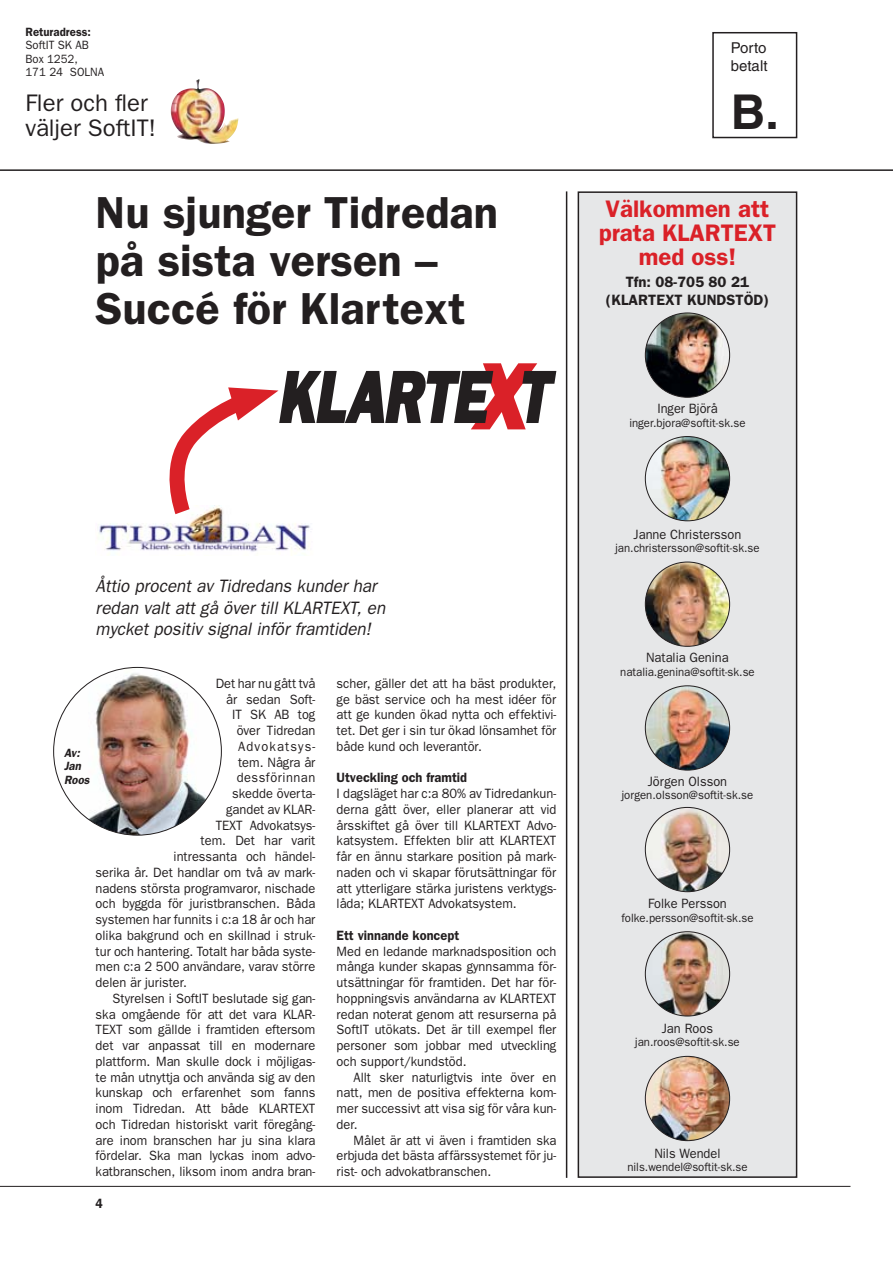
<style>
.page{position:relative;width:893px;height:1263px;background:#fff}
.page>*{position:absolute;margin:0;border:0;box-sizing:border-box;transform-origin:0 0}
.t1{font:700 48px "Helvetica";color:#231f20}
.t2{font:600 45px/48px "Franklin Gothic";color:#231f20}
.t3{font:600 24px/24px "Franklin Gothic";color:#da2128;text-align:center}
.t4{font:24px/25.5px "Franklin Gothic";color:#231f20}
.t5{font:italic 18px/21.6px "Franklin Gothic";color:#231f20;scale:.95 1}
.t6{font:600 15px/18px "Franklin Gothic";color:#231f20;text-align:center}
.t7{font:15px/18px "Helvetica";color:#231f20}
.t8{font:13.5px/15.8px "Franklin Gothic";color:#231f20;text-align:justify;scale:.95 1}
.t9{font:600 13.5px "Franklin Gothic";color:#231f20;scale:.95 1}
.t10{font:13.5px "Franklin Gothic";letter-spacing:.04em;color:#231f20;scale:.95 1}
.t11{font:13.5px "Franklin Gothic";letter-spacing:.09em;color:#231f20;scale:.95 1}
.t12{font:600 13.5px "Franklin Gothic";color:#231f20;scale:.9 1}
.t13{font:12px/13.5px "Franklin Gothic";color:#231f20;scale:.95 1}
.t14{font:600 12px "Franklin Gothic";color:#231f20;scale:.95 1}
.t15{font:italic 600 12px/13.5px "Franklin Gothic";color:#231f20;scale:.95 1}
</style>
<div class="page">
<hr style="left:0;top:1186px;width:850px;height:1px;background:#231f20">
<img style="left:171px;top:79px;width:67px;height:65px">
<img style="left:99px;top:523px;width:211px;height:29px">
<img style="left:54px;top:667px;width:167px;height:168px;border-radius:50%">
<div style="left:578px;top:192px;width:218px;height:985px;background:#e6e7e8"></div>
<div style="left:578px;top:191px;width:219px;height:987px;border:2px solid #231f20"></div>
<img style="left:645px;top:313px;width:85px;height:84px;border-radius:50%">
<img style="left:645px;top:686px;width:85px;height:84px;border-radius:50%">
<hr style="left:0;top:169px;width:893px;height:2px;background:#231f20">
<div style="left:712px;top:32px;width:85px;height:106px;border:2px solid #231f20"></div>
<img style="left:645px;top:437px;width:85px;height:84px;border-radius:50%">
<img style="left:645px;top:807px;width:85px;height:85px;border-radius:50%">
<img style="left:645px;top:932px;width:85px;height:84px;border-radius:50%">
<img style="left:645px;top:1056px;width:85px;height:85px;border-radius:50%">
<img style="left:645px;top:562px;width:85px;height:84px;border-radius:50%">
<svg style="left:145px;top:363px;width:412px;height:164px"></svg>
<hr style="left:566px;top:191px;width:1px;height:987px;background:#231f20">
<p class="t14" style="left:25px;top:28px;width:70px">Returadress:</p>
<p class="t13" style="left:25px;top:40px;width:84px">SoftIT SK AB<br>Box 1252,<br>171 24 SOLNA</p>
<p class="t7" style="left:731px;top:40px;width:38px">Porto betalt</p>
<h1 class="t1" style="left:731px;top:94px;width:49px">B.</h1>
<h3 class="t4" style="left:25px;top:92px;width:132px">Fler och fler väljer SoftIT!</h3>
<h2 class="t2" style="left:96px;top:192px;width:404px">Nu sjunger Tidredan på sista versen –<br>Succé för Klartext</h2>
<h3 class="t5" style="left:96px;top:577px;width:306px">Åttio procent av Tidredans kunder har redan valt att gå över till KLARTEXT, en mycket positiv signal inför framtiden!</h3>
<p class="t8" style="left:216px;top:676px;width:106px">Det har nu gått två</p>
<p class="t8" style="left:226px;top:692px;width:95px">år sedan Soft-</p>
<p class="t8" style="left:232px;top:708px;width:89px">IT SK AB tog</p>
<p class="t8" style="left:237px;top:724px;width:84px">över Tidredan</p>
<p class="t11" style="left:238px;top:742px;width:83px">Advokatsys-</p>
<p class="t8" style="left:238px;top:755px;width:83px">tem. Några år</p>
<p class="t10" style="left:237px;top:773px;width:84px">dessförinnan</p>
<p class="t8" style="left:232px;top:787px;width:89px">skedde överta-</p>
<p class="t8" style="left:226px;top:802px;width:95px">gandet av KLAR-</p>
<p class="t8" style="left:216px;top:818px;width:106px">TEXT Advokatsys-</p>
<p class="t8" style="left:201px;top:834px;width:122px">tem. Det har varit</p>
<p class="t8" style="left:174px;top:850px;width:151px">intressanta och händel-</p>
<p class="t8" style="left:96px;top:865px;width:233px">serika år. Det handlar om två av mark-</p>
<p class="t8" style="left:96px;top:881px;width:233px">nadens största programvaror, nischade</p>
<p class="t8" style="left:96px;top:897px;width:233px">och byggda för juristbranschen. Båda</p>
<p class="t8" style="left:96px;top:913px;width:233px">systemen har funnits i c:a 18 år och har</p>
<p class="t8" style="left:96px;top:928px;width:233px">olika bakgrund och en skillnad i struk-</p>
<p class="t8" style="left:96px;top:944px;width:233px">tur och hantering. Totalt har båda syste-</p>
<p class="t8" style="left:96px;top:960px;width:233px">men c:a 2 500 användare, varav större</p>
<p class="t8" style="left:96px;top:976px;width:98px">delen är jurister.</p>
<p class="t8" style="left:113px;top:991px;width:215px">Styrelsen i SoftIT beslutade sig gan-</p>
<p class="t8" style="left:96px;top:1007px;width:233px">ska omgående för att det vara KLAR-</p>
<p class="t8" style="left:96px;top:1023px;width:233px">TEXT som gällde i framtiden eftersom</p>
<p class="t8" style="left:96px;top:1039px;width:233px">det var anpassat till en modernare</p>
<p class="t8" style="left:96px;top:1054px;width:233px">plattform. Man skulle dock i möjligas-</p>
<p class="t8" style="left:96px;top:1070px;width:233px">te mån utnyttja och använda sig av den</p>
<p class="t8" style="left:96px;top:1086px;width:233px">kunskap och erfarenhet som fanns</p>
<p class="t8" style="left:96px;top:1102px;width:233px">inom Tidredan. Att både KLARTEXT</p>
<p class="t8" style="left:96px;top:1117px;width:233px">och Tidredan historiskt varit föregång-</p>
<p class="t8" style="left:96px;top:1133px;width:233px">are inom branschen har ju sina klara</p>
<p class="t8" style="left:96px;top:1149px;width:233px">fördelar. Ska man lyckas inom advo-</p>
<p class="t8" style="left:96px;top:1165px;width:233px">katbranschen, liksom inom andra bran-</p>
<p class="t15" style="left:64px;top:747px;width:28px">Av:<br>Jan<br>Roos</p>
<p class="t12" style="left:96px;top:1198px;width:10px">4</p>
<p class="t8" style="left:337px;top:676px;width:233px">scher, gäller det att ha bäst produkter, ge bäst service och ha mest idéer för att ge kunden ökad nytta och effektivi&shy;tet. Det ger i sin tur ökad lönsamhet för både kund och leverantör.</p>
<p class="t9" style="left:337px;top:773px;width:139px">Utveckling och framtid</p>
<p class="t8" style="left:337px;top:787px;width:233px">I dagsläget har c:a 80% av Tidredankun&shy;derna gått över, eller planerar att vid årsskiftet gå över till KLARTEXT Advo&shy;katsystem. Effekten blir att KLARTEXT får en ännu starkare position på mark&shy;naden och vi skapar förutsättningar för att ytterligare stärka juristens verktygs&shy;låda; KLARTEXT Advokatsystem.</p>
<p class="t9" style="left:337px;top:931px;width:131px">Ett vinnande koncept</p>
<p class="t8" style="left:337px;top:944px;width:233px">Med en ledande marknadsposition och många kunder skapas gynnsamma för&shy;utsättningar för framtiden. Det har för&shy;hoppningsvis användarna av KLARTEXT redan noterat genom att resurserna på SoftIT utökats. Det är till exempel fler personer som jobbar med utveckling och support/kundstöd.</p>
<p class="t8" style="left:337px;top:1070px;width:233px;text-indent:17px">Allt sker naturligtvis inte över en natt, men de positiva effekterna kom&shy;mer successivt att visa sig för våra kun&shy;der.</p>
<p class="t8" style="left:337px;top:1133px;width:233px;text-indent:17px">Målet är att vi även i framtiden ska erbjuda det bästa affärssystemet för ju&shy;rist- och advokatbranschen.</p>
<h3 class="t3" style="left:599px;top:198px;width:179px">Välkommen att prata KLARTEXT med oss!</h3>
<p class="t6" style="left:606px;top:274px;width:165px">Tfn: 08-705 80 21 (KLARTEXT KUNDSTÖD)</p>
<p class="t8" style="left:657px;top:402px;width:65px">Inger Björå</p>
<p class="t13" style="left:629px;top:417px;width:124px">inger.bjora@softit-sk.se</p>
<p class="t8" style="left:633px;top:527px;width:115px">Janne Christersson</p>
<p class="t13" style="left:615px;top:542px;width:153px">jan.christersson@softit-sk.se</p>
<p class="t8" style="left:646px;top:651px;width:88px">Natalia Genina</p>
<p class="t13" style="left:620px;top:666px;width:143px">natalia.genina@softit-sk.se</p>
<p class="t8" style="left:648px;top:774px;width:85px">Jörgen Olsson</p>
<p class="t13" style="left:622px;top:789px;width:140px">jorgen.olsson@softit-sk.se</p>
<p class="t8" style="left:648px;top:897px;width:84px">Folke Persson</p>
<p class="t13" style="left:621px;top:912px;width:140px">folke.persson@softit-sk.se</p>
<p class="t8" style="left:662px;top:1022px;width:56px">Jan Roos</p>
<p class="t13" style="left:635px;top:1037px;width:112px">jan.roos@softit-sk.se</p>
<p class="t8" style="left:654px;top:1146px;width:71px">Nils Wendel</p>
<p class="t13" style="left:627px;top:1161px;width:128px">nils.wendel@softit-sk.se</p>
</div>
